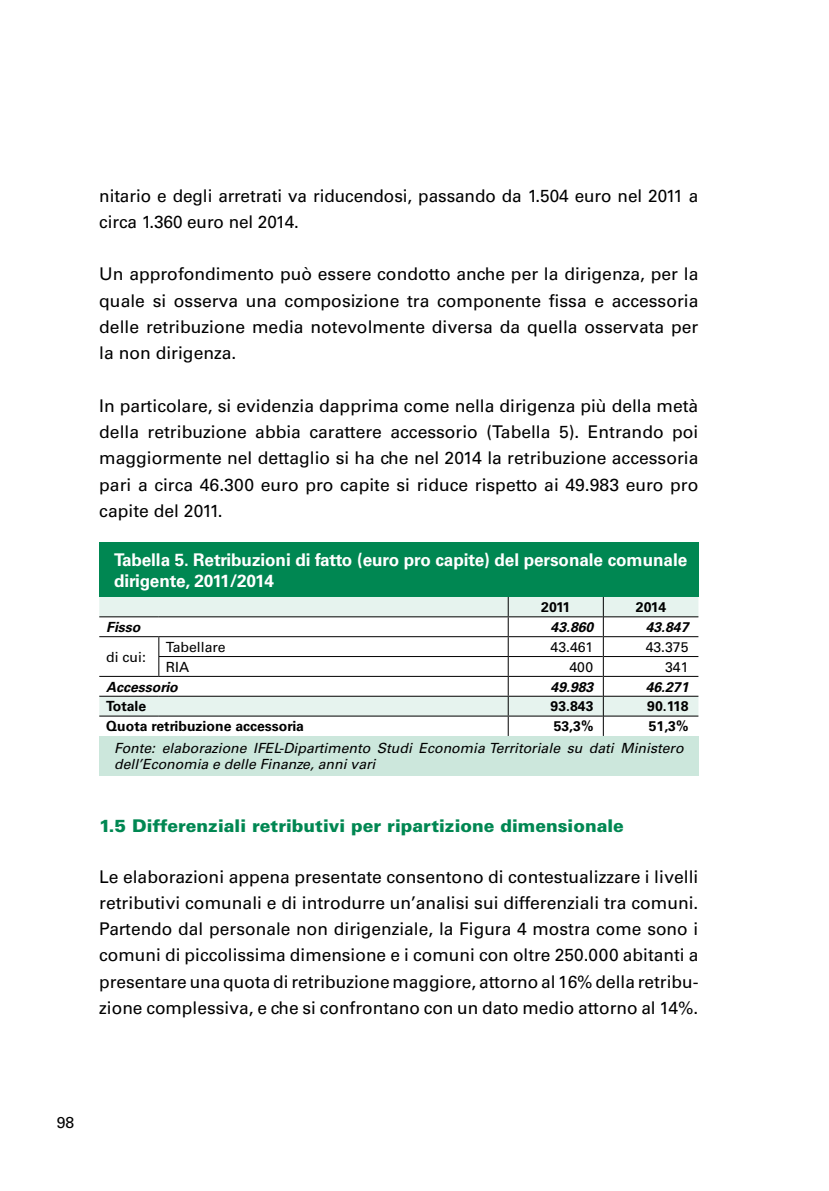
<style>
.page{position:relative;width:829px;height:1191px;background:#fff}
.page>*{position:absolute;margin:0;border:0;box-sizing:border-box;transform-origin:0 0}
.t1{font:17.5px/26.2px "Univers";color:#000;text-align:justify}
.t2{font:700 17.5px/21px "Univers";letter-spacing:-.005em;color:#fff}
.t3{font:900 17.5px "Univers";color:#008752}
.t4{font:15.75px "Univers";color:#000}
.t5{font:italic 14px/15.8px "Univers";color:#000}
.t6{font:700 14px "Univers";color:#000}
.t7{font:italic 700 14px "Univers";color:#000}
.t8{font:14px "Univers";color:#000}
</style>
<div class="page">
<div style="left:99px;top:542px;width:599px;height:55px;background:#008752"></div>
<svg style="left:99px;top:597px;width:599px;height:118px"></svg>
<div style="left:99px;top:736px;width:599px;height:39px;background:#cce7dc"></div>
<hr style="left:508px;top:616px;width:94px;height:1px;background:#000">
<hr style="left:99px;top:636px;width:60px;height:1px;background:#000">
<hr style="left:159px;top:636px;width:349px;height:1px;background:#000">
<hr style="left:508px;top:636px;width:94px;height:1px;background:#000">
<hr style="left:603px;top:636px;width:95px;height:1px;background:#000">
<hr style="left:158px;top:656px;width:350px;height:1px;background:#000">
<svg style="left:158px;top:637px;width:1px;height:39px"></svg>
<hr style="left:508px;top:656px;width:94px;height:1px;background:#000">
<hr style="left:603px;top:656px;width:95px;height:1px;background:#000">
<hr style="left:99px;top:676px;width:60px;height:1px;background:#000">
<hr style="left:159px;top:676px;width:349px;height:1px;background:#000">
<hr style="left:508px;top:676px;width:94px;height:1px;background:#000">
<hr style="left:603px;top:676px;width:95px;height:1px;background:#000">
<hr style="left:99px;top:695px;width:60px;height:1px;background:#000">
<hr style="left:159px;top:695px;width:349px;height:1px;background:#000">
<hr style="left:508px;top:695px;width:94px;height:1px;background:#000">
<hr style="left:603px;top:695px;width:95px;height:1px;background:#000">
<hr style="left:99px;top:715px;width:60px;height:1px;background:#000">
<hr style="left:159px;top:715px;width:349px;height:1px;background:#000">
<hr style="left:508px;top:715px;width:94px;height:1px;background:#000">
<hr style="left:603px;top:715px;width:95px;height:1px;background:#000">
<hr style="left:603px;top:616px;width:95px;height:1px;background:#000">
<svg style="left:602px;top:597px;width:1px;height:139px"></svg>
<svg style="left:507px;top:597px;width:1px;height:139px"></svg>
<hr style="left:99px;top:616px;width:60px;height:1px;background:#000">
<hr style="left:159px;top:616px;width:349px;height:1px;background:#000">
<p class="t1" style="left:99px;top:182px;width:600px">nitario e degli arretrati va riducendosi, passando da 1.504 euro nel 2011 a circa 1.360 euro nel 2014.</p>
<p class="t1" style="left:99px;top:261px;width:600px">Un approfondimento può essere condotto anche per la dirigenza, per la quale si osserva una composizione tra componente fissa e accessoria delle retribuzione media notevolmente diversa da quella osservata per la non dirigenza.</p>
<p class="t1" style="left:99px;top:392px;width:600px">In particolare, si evidenzia dapprima come nella dirigenza più della metà della retribuzione abbia carattere accessorio (Tabella 5). Entrando poi maggiormente nel dettaglio si ha che nel 2014 la retribuzione accessoria pari a circa 46.300 euro pro capite si riduce rispetto ai 49.983 euro pro capite del 2011.</p>
<p class="t2" style="left:114px;top:549px;width:574px">Tabella 5. Retribuzioni di fatto (euro pro capite) del personale comunale dirigente, 2011/2014</p>
<p class="t6" style="left:541px;top:599px;width:31px">2011</p>
<p class="t6" style="left:636px;top:599px;width:32px">2014</p>
<p class="t7" style="left:106px;top:619px;width:36px">Fisso</p>
<p class="t7" style="left:550px;top:619px;width:44px">43.860</p>
<p class="t7" style="left:645px;top:619px;width:44px">43.847</p>
<p class="t8" style="left:106px;top:648px;width:41px">di cui:</p>
<p class="t8" style="left:166px;top:638px;width:61px">Tabellare</p>
<p class="t8" style="left:550px;top:638px;width:44px">43.461</p>
<p class="t8" style="left:645px;top:638px;width:44px">43.375</p>
<p class="t8" style="left:166px;top:658px;width:25px">RIA</p>
<p class="t8" style="left:569px;top:658px;width:25px">400</p>
<p class="t8" style="left:665px;top:658px;width:25px">341</p>
<p class="t7" style="left:106px;top:678px;width:73px">Accessorio</p>
<p class="t7" style="left:550px;top:678px;width:44px">49.983</p>
<p class="t7" style="left:645px;top:678px;width:44px">46.271</p>
<p class="t6" style="left:106px;top:698px;width:41px">Totale</p>
<p class="t6" style="left:550px;top:698px;width:44px">93.843</p>
<p class="t6" style="left:647px;top:698px;width:43px">90.118</p>
<p class="t6" style="left:106px;top:718px;width:199px">Quota retribuzione accessoria</p>
<p class="t6" style="left:553px;top:718px;width:41px">53,3%</p>
<p class="t6" style="left:648px;top:718px;width:41px">51,3%</p>
<p class="t5" style="left:114px;top:740px;width:570px">Fonte: elaborazione IFEL-Dipartimento Studi Economia Territoriale su dati Ministero dell’Economia e delle Finanze, anni vari</p>
<p class="t3" style="left:99px;top:814px;width:526px">1.5 Differenziali retributivi per ripartizione dimensionale</p>
<p class="t1" style="left:99px;top:863px;width:600px">Le elaborazioni appena presentate consentono di contestualizzare i livelli retributivi comunali e di introdurre un’analisi sui differenziali tra comuni.<br>Partendo dal personale non dirigenziale, la Figura 4 mostra come sono i comuni di piccolissima dimensione e i comuni con oltre 250.000 abitanti a presentare una quota di retribuzione maggiore, attorno al 16% della retribu&shy;zione complessiva, e che si confrontano con un dato medio attorno al 14%.</p>
<p class="t4" style="left:57px;top:1113px;width:19px">98</p>
</div>
